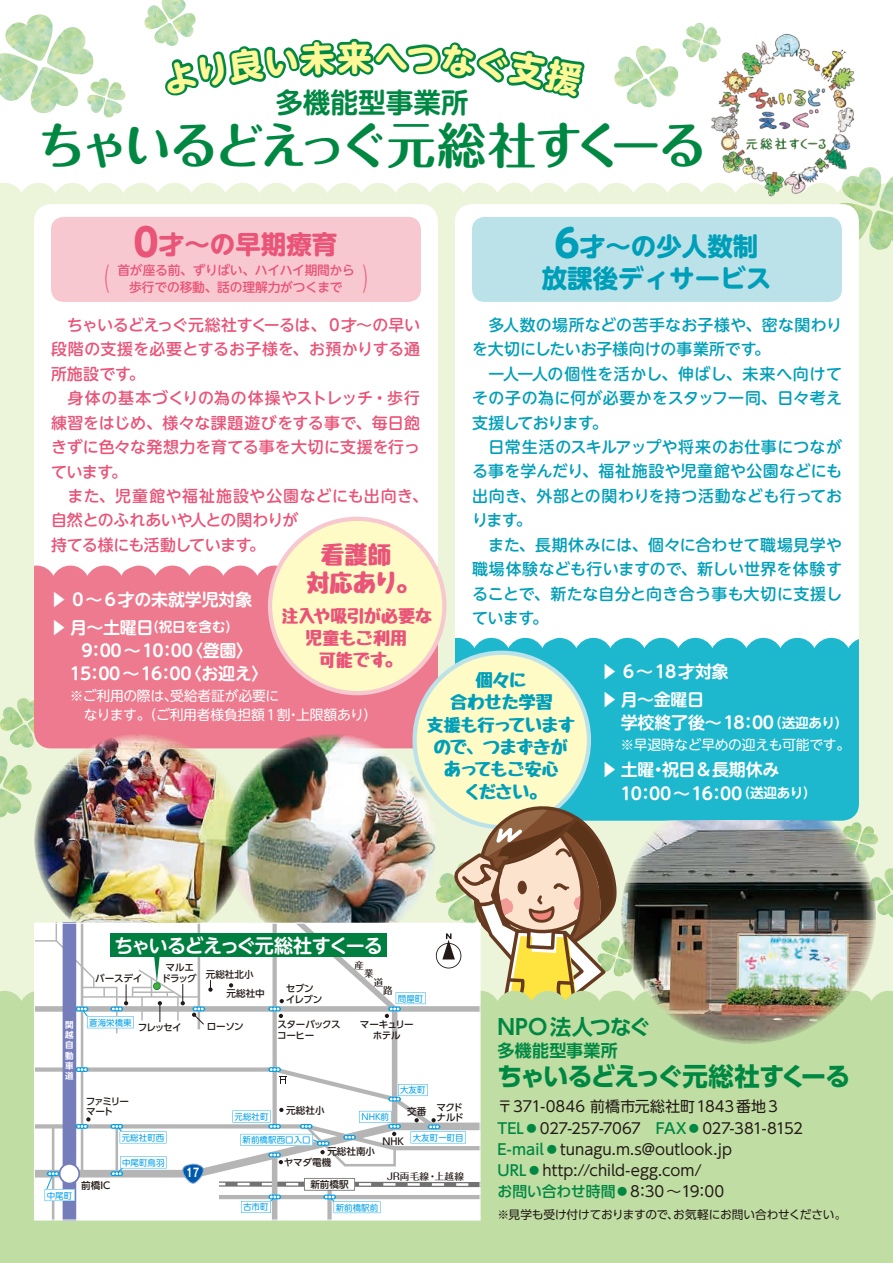
<style>
.page{position:relative;width:893px;height:1263px;background:#fff}
.page>*{position:absolute;margin:0;border:0;box-sizing:border-box;transform-origin:0 0}
.t1{font:700 48.9px "Maru Fo Pro";letter-spacing:-.09em;color:#008843}
.t2{font:700 38.25px "UD Shin M Go Pr 6 N";color:#009fb9}
.t3{font:700 38.25px "UD Shin M Go Pr 6 N";color:#e95478}
.t4{font:300 29.7px "UD Shin M Go Pro";color:#e95478;scale:.5 1}
.t5{font:700 27.6px "UD Shin M Go Pr 6 N De";color:#008843}
.t6{font:700 25.5px "UD Shin M Go Pr 6 N";color:#009fb9}
.t7{font:700 25.5px "UD Shin Go Pr 6 N";letter-spacing:-.08em;color:#008843}
.t8{font:700 25.5px "UD Shin M Go Pr 6 N";color:#e95478}
.t9{font:23.4px/27.6px "Jiyucho";letter-spacing:.005em;color:#e95478;text-align:center}
.t10{font:700 21.3px "UD Shin Go Pr 6 N De";letter-spacing:-.005em;color:#008843}
.t11{font:700 19.2px "UD Shin M Go Pr 6 De";letter-spacing:-.065em;color:#fff}
.t12{font:700 16.95px/23.4px "UD Shin M Go Pr 6 N De";letter-spacing:-.015em;color:#fff}
.t13{font:16.95px/22.4px "Jiyucho";letter-spacing:-.02em;color:#009fb9;text-align:center}
.t14{font:16.95px/22.4px "Jiyucho";letter-spacing:-.005em;color:#e95478;text-align:center}
.t15{font:700 16.95px "UD Shin Go Pr 6 N De";letter-spacing:.015em;color:#008843}
.t16{font:500 15.9px/24.5px "UD Shin M Go Pro";letter-spacing:.015em;color:#009fb9}
.t17{font:500 15.9px/24.5px "UD Shin M Go Pro";letter-spacing:.005em;color:#e95478}
.t18{font:14.85px/21.3px "UD Shin Go Pr 6 N";color:#231916}
.t19{font:13.8px/19.2px "UD Shin M Go Pr 6 N";letter-spacing:-.02em;color:#fff}
.t20{font:700 13.65px "UD Shin M Go Pr 6 N De";letter-spacing:-.025em;color:#fff}
.t21{font:500 12.75px "UD Shin M Go Pro";letter-spacing:-.02em;color:#e95478}
.t22{font:12px "Rodin Pro B";color:#fff;scale:.8 1}
.t23{font:11.7px "UD Shin Go Pr 6 N";letter-spacing:-.015em;color:#231916}
.t24{font:500 9.6px/10.6px "UD Shin Go Pr 6";letter-spacing:-.02em;color:#231916}
.t25{font:500 9.6px/10.6px "UD Shin Go Pr 6";letter-spacing:-.05em;color:#231916;text-align:center}
.t26{font:500 9.6px "Folk Pro";letter-spacing:.035em;color:#231916}
.t27{font:500 9.6px/10.6px "UD Shin Go Pr 6";letter-spacing:-.135em;color:#231916}
.t28{font:8.55px "UD Shin M Go Pr 6";color:#00a1e9}
.t29{font:700 8.55px/10.2px "UD Shin Go Pr 6 De";color:#fff;text-align:justify}
.s1{font-weight:500;color:#008843}
</style>
<div class="page">
<div style="left:0;top:183px;width:893px;height:808px;background:#ecf4d9"></div>
<svg style="left:876px;top:868px;width:17px;height:50px"></svg>
<svg style="left:0;top:698px;width:34px;height:49px;background:#c4dfac"></svg>
<svg style="left:614px;top:23px;width:103px;height:84px"></svg>
<svg style="left:0;top:14px;width:125px;height:103px"></svg>
<svg style="left:876px;top:822px;width:2px;height:40px"></svg>
<svg style="left:833px;top:167px;width:60px;height:83px;background:#c2deae"></svg>
<div style="left:34px;top:204px;width:404px;height:544px;background:#fff;border-radius:17px"></div>
<div style="left:34px;top:566px;width:379px;height:182px;background:#ed7a8e"></div>
<div style="left:455px;top:204px;width:404px;height:617px;background:#fff;border-radius:17px"></div>
<div style="left:590px;top:638px;width:269px;height:183px;background:#1eb8ce"></div>
<img style="left:34px;top:733px;width:213px;height:213px;border-radius:106px">
<img style="left:225px;top:733px;width:213px;height:213px;border-radius:106px">
<div style="left:415px;top:653px;width:174px;height:174px;background:#fffbc7;border-radius:50%"></div>
<img style="left:708px;top:32px;width:149px;height:165px">
<div style="left:0;top:991px;width:893px;height:272px;background:#c0dea4"></div>
<hr style="left:52px;top:1126px;width:2px;height:94px;background:#b5b5b6">
<div style="left:272px;top:1155px;width:5px;height:65px;background:#b5b5b6"></div>
<div style="left:327px;top:1182px;width:5px;height:38px;background:#b5b5b6"></div>
<img style="left:0;top:756px;width:636px;height:457px">
<img style="left:621px;top:821px;width:255px;height:223px">
<div style="left:51px;top:217px;width:370px;height:85px;background:#f7c8cf;border-radius:13px"></div>
<div style="left:472px;top:217px;width:370px;height:85px;background:#bce2e9;border-radius:13px"></div>
<svg style="left:145px;top:0;width:448px;height:724px"></svg>
<h3 class="t5" style="left:275px;top:78px;width:195px">多機能型事業所</h3>
<h1 class="t1" style="left:37px;top:107px;width:671px">ちゃいるどえっぐ元総社すくーる</h1>
<h2 class="t3" style="left:134px;top:209px;width:27px">0</h2>
<h3 class="t8" style="left:159px;top:222px;width:180px">才〜の早期療育</h3>
<h2 class="t2" style="left:555px;top:210px;width:27px">6</h2>
<h3 class="t6" style="left:580px;top:224px;width:180px">才〜の少人数制</h3>
<h3 class="t4" style="left:95px;top:255px;width:31px">（</h3>
<p class="t21" style="left:117px;top:260px;width:239px">首が座る前、ずりばい、ハイハイ期間から</p>
<p class="t21" style="left:129px;top:277px;width:215px">歩行での移動、話の理解力がつくまで</p>
<h3 class="t4" style="left:362px;top:255px;width:31px">(</h3>
<h3 class="t6" style="left:542px;top:256px;width:231px">放課後ディサービス</h3>
<p class="t17" style="left:51px;top:312px;width:378px">　ちゃいるどえっぐ元総社すくーるは、０才〜の早い段階の支援を必要とするお子様を、お預かりする通所施設です。<br>　身体の基本づくりの為の体操やストレッチ・歩行練習をはじめ、様々な課題遊びをする事で、毎日飽きずに色々な発想力を育てる事を大切に支援を行っています。<br>　また、児童館や福祉施設や公園などにも出向き、自然とのふれあいや人との関わりが<br>持てる様にも活動しています。</p>
<p class="t16" style="left:472px;top:312px;width:371px">　多人数の場所などの苦手なお子様や、密な関わりを大切にしたいお子様向けの事業所です。<br>　一人一人の個性を活かし、伸ばし、未来へ向けてその子の為に何が必要かをスタッフ一同、日々考え支援しております。<br>　日常生活のスキルアップや将来のお仕事につながる事を学んだり、福祉施設や児童館や公園などにも出向き、外部との関わりを持つ活動なども行っております。<br>　また、長期休みには、個々に合わせて職場見学や職場体験なども行いますので、新しい世界を体験することで、新たな自分と向き合う事も大切に支援しています。</p>
<h3 class="t9" style="left:306px;top:541px;width:115px">看護師<br>対応あり。</h3>
<p class="t14" style="left:281px;top:604px;width:152px">注入や吸引が必要な児童もご利用<br>可能です。</p>
<p class="t12" style="left:50px;top:587px;width:204px">▶０〜６才の未就学児対象</p>
<p class="t20" style="left:146px;top:615px;width:95px">（祝日を含む(</p>
<p class="t12" style="left:50px;top:614px;width:105px">▶ 月〜土曜日</p>
<p class="t12" style="left:186px;top:638px;width:69px">〈登園〈</p>
<p class="t12" style="left:185px;top:638px;width:85px;text-indent:-103px">9：00 〜10：00<br>〈お迎え〈</p>
<p class="t12" style="left:601px;top:657px;width:129px;line-height:27.6px">▶６〜18才対象▶ 月〜金曜日</p>
<p class="t12" style="left:70px;top:661px;width:123px">15：00 〜16：00</p>
<p class="t19" style="left:70px;top:685px;width:211px">※ご利用の際は受給者証が必要に</p>
<p class="t13" style="left:426px;top:669px;width:150px">個々に<br>合わせた学習<br>支援も行っていますので、つまずきがあってもご安心<br>ください。</p>
<p class="t19" style="left:70px;top:685px;width:308px;text-indent:94px">、<br>　なります。（ご利用者様負担額１割上限額あり(</p>
<p class="t19" style="left:286px;top:704px;width:15px">・</p>
<p class="t12" style="left:621px;top:710px;width:155px">学校終了後〜18：00</p>
<p class="t19" style="left:620px;top:734px;width:231px">※早退時など早めの迎えも可能です。</p>
<p class="t12" style="left:601px;top:757px;width:180px">▶ 土曜祝日&amp;長期休み</p>
<p class="t20" style="left:768px;top:711px;width:81px">（送迎あり(</p>
<p class="t12" style="left:650px;top:757px;width:19px">・</p>
<p class="t12" style="left:620px;top:780px;width:123px">10：00 〜16：00</p>
<p class="t20" style="left:737px;top:781px;width:81px">（送迎あり(</p>
<p class="t11" style="left:115px;top:929px;width:270px">ちゃいるどえっぐ元総社すくーる</p>
<p class="t29" style="left:65px;top:1019px;width:10px">関越自動車道</p>
<p class="t24" style="left:95px;top:973px;width:49px">バースデイ</p>
<p class="t24" style="left:162px;top:962px;width:37px;text-align:center">マルエドラッグ</p>
<p class="t24" style="left:206px;top:969px;width:49px">元総社北小</p>
<p class="t24" style="left:227px;top:987px;width:40px">元総社中</p>
<p class="t24" style="left:286px;top:983px;width:38px">セブンイレブン</p>
<p class="t26" style="left:355px;top:957px;width:11px">産</p>
<p class="t26" style="left:364px;top:965px;width:11px">業</p>
<p class="t26" style="left:374px;top:974px;width:11px">道</p>
<p class="t26" style="left:383px;top:982px;width:11px">路</p>
<p class="t28" style="left:398px;top:991px;width:27px">問屋町</p>
<p class="t28" style="left:89px;top:1015px;width:44px">蒼海栄橋東</p>
<p class="t24" style="left:138px;top:1021px;width:46px">フレッセイ</p>
<p class="t24" style="left:207px;top:1020px;width:38px">ローソン</p>
<p class="t25" style="left:277px;top:1019px;width:65px">スターバックス</p>
<p class="t24" style="left:277px;top:1029px;width:38px">コーヒー</p>
<p class="t25" style="left:360px;top:1019px;width:55px">マーキュリーホテル</p>
<p class="t28" style="left:400px;top:1083px;width:27px">大友町</p>
<p class="t28" style="left:47px;top:1188px;width:27px">中尾町</p>
<p class="t27" style="left:86px;top:1095px;width:45px">ファミリーマート</p>
<p class="t24" style="left:81px;top:1179px;width:31px">前橋IC</p>
<p class="t28" style="left:122px;top:1130px;width:44px">元総社町西</p>
<p class="t28" style="left:122px;top:1155px;width:44px">中尾町鳥羽</p>
<p class="t22" style="left:186px;top:1165px;width:18px">17</p>
<p class="t24" style="left:286px;top:1104px;width:40px">元総社小</p>
<p class="t28" style="left:235px;top:1109px;width:36px">元総社町</p>
<p class="t28" style="left:243px;top:1133px;width:70px">新前橋駅西口入口</p>
<p class="t28" style="left:361px;top:1110px;width:29px">NHK前</p>
<p class="t24" style="left:407px;top:1106px;width:21px">交番</p>
<p class="t24" style="left:436px;top:1101px;width:28px">マクド</p>
<p class="t24" style="left:437px;top:1112px;width:29px">ナルド</p>
<p class="t24" style="left:383px;top:1135px;width:23px">NHK</p>
<p class="t28" style="left:413px;top:1130px;width:52px">大友町一町目</p>
<p class="t28" style="left:243px;top:1200px;width:27px">古市町</p>
<p class="t24" style="left:327px;top:1146px;width:49px">元総社南小</p>
<p class="t24" style="left:284px;top:1157px;width:49px">ヤマダ電機</p>
<p class="t24" style="left:310px;top:1179px;width:40px">新前橋駅</p>
<p class="t28" style="left:336px;top:1200px;width:44px">新前橋駅前</p>
<p class="t26" style="left:387px;top:1168px;width:52px">JR両毛線・</p>
<p class="t26" style="left:435px;top:1168px;width:31px">上越線</p>
<h3 class="t10" style="left:497px;top:1010px;width:154px">NPO法人つなぐ</h3>
<p class="t15" style="left:497px;top:1036px;width:122px">多機能型事業所</p>
<h3 class="t7" style="left:497px;top:1055px;width:355px">ちゃいるどえっぐ元総社すくーる</h3>
<p class="t18" style="left:497px;top:1096px;width:307px">〒371-0846 前橋市元総社町1843番地3<br><span class="s1">TEL⃝</span>027-257-7067　<span class="s1">FAX⃝</span>027-381-8152<br><span class="s1">E-mail⃝</span>tunagu m. @s . outlook j p.<br><span class="s1">URL⃝</span>http://child-egg.com/<br><span class="s1">お問い合わせ時間⃝</span> 8：30 〜19：00</p>
<p class="t23" style="left:497px;top:1205px;width:350px">※見学も受け付けておりますのでお気軽にお問い合わせください。</p>
<p class="t23" style="left:667px;top:1205px;width:13px">、</p>
</div>
